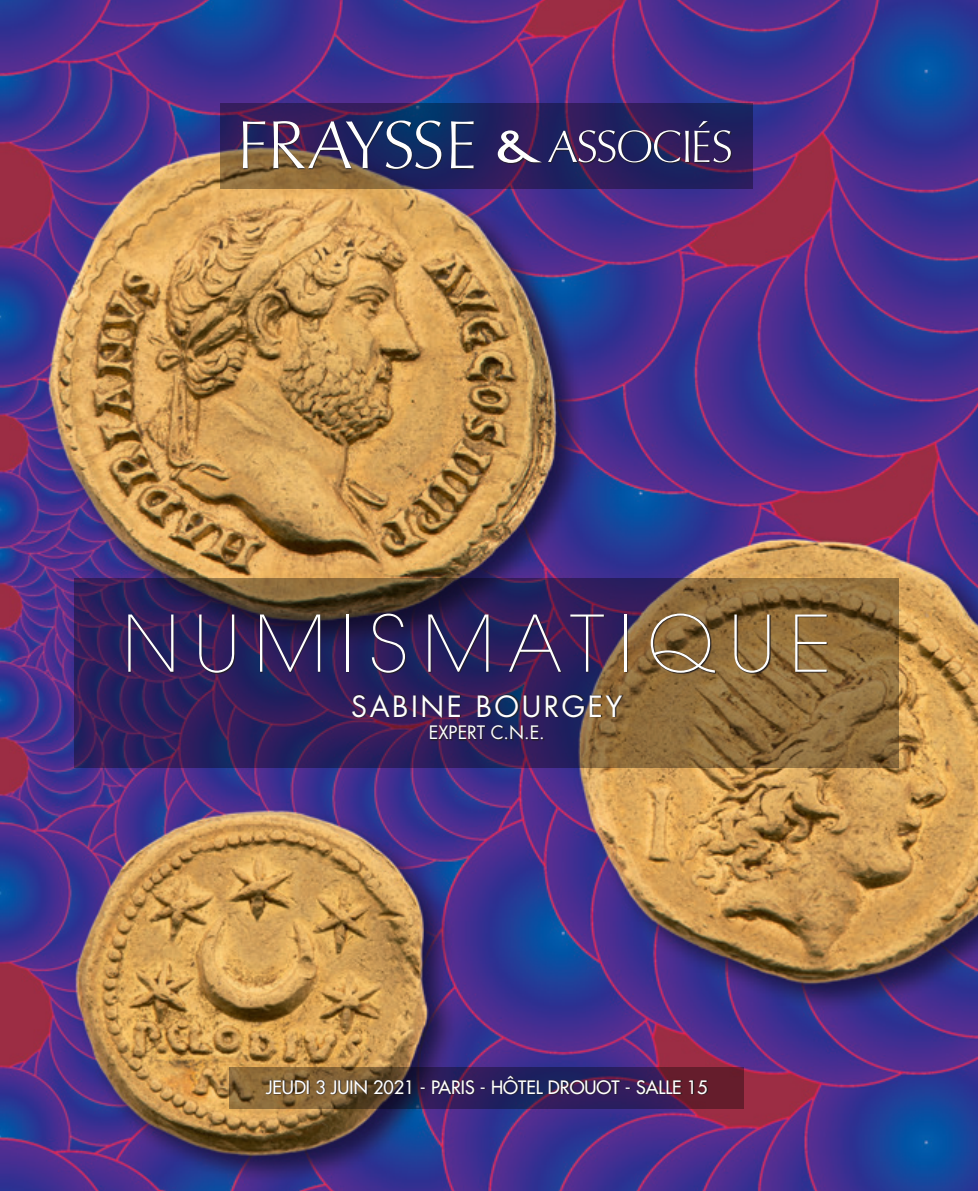
<style>
.page{position:relative;width:978px;height:1191px;background:#fff}
.page>*{position:absolute;margin:0;border:0;box-sizing:border-box;transform-origin:0 0}
.t1{font:200 77.4px "Avant Garde";letter-spacing:.18em;color:#fff}
.t2{font:28.5px "Futura";letter-spacing:.09em;color:#fff}
.t3{font:18px "Futura";color:#fff}
.t4{font:18px "Futura";color:#fff}
</style>
<div class="page">
<img style="left:0;top:0;width:978px;height:1191px">
<svg style="left:220px;top:103px;width:533px;height:85px;background:#392d58"></svg>
<svg style="left:230px;top:1067px;width:514px;height:42px;background:#513344"></svg>
<svg style="left:75px;top:578px;width:824px;height:189px;background:#563f4a"></svg>
<svg style="left:243px;top:120px;width:489px;height:50px;background:#2b255b"></svg>
<svg style="left:498px;top:130px;width:44px;height:33px"></svg>
<svg style="left:243px;top:121px;width:22px;height:47px"></svg>
<svg style="left:273px;top:120px;width:168px;height:49px"></svg>
<svg style="left:451px;top:121px;width:23px;height:47px"></svg>
<svg style="left:548px;top:121px;width:183px;height:41px;background:#4a4273"></svg>
<svg style="left:266px;top:1075px;width:442px;height:21px;background:#412b40"></svg>
<svg style="left:352px;top:694px;width:272px;height:47px;background:#3a294e"></svg>
<svg style="left:128px;top:613px;width:700px;height:61px;background:#433149"></svg>
<h1 class="t1" style="left:122px;top:598px;width:711px">NUMISMATIQUE</h1>
<h2 class="t2" style="left:351px;top:687px;width:273px">SABINE BOURGEY</h2>
<p class="t4" style="left:429px;top:720px;width:117px">EXPERT C.N.E.</p>
<p class="t3" style="left:266px;top:1075px;width:443px">JEUDI 3 JUIN 2021 - PARIS - HÔTEL DROUOT - SALLE 15</p>
</div>
